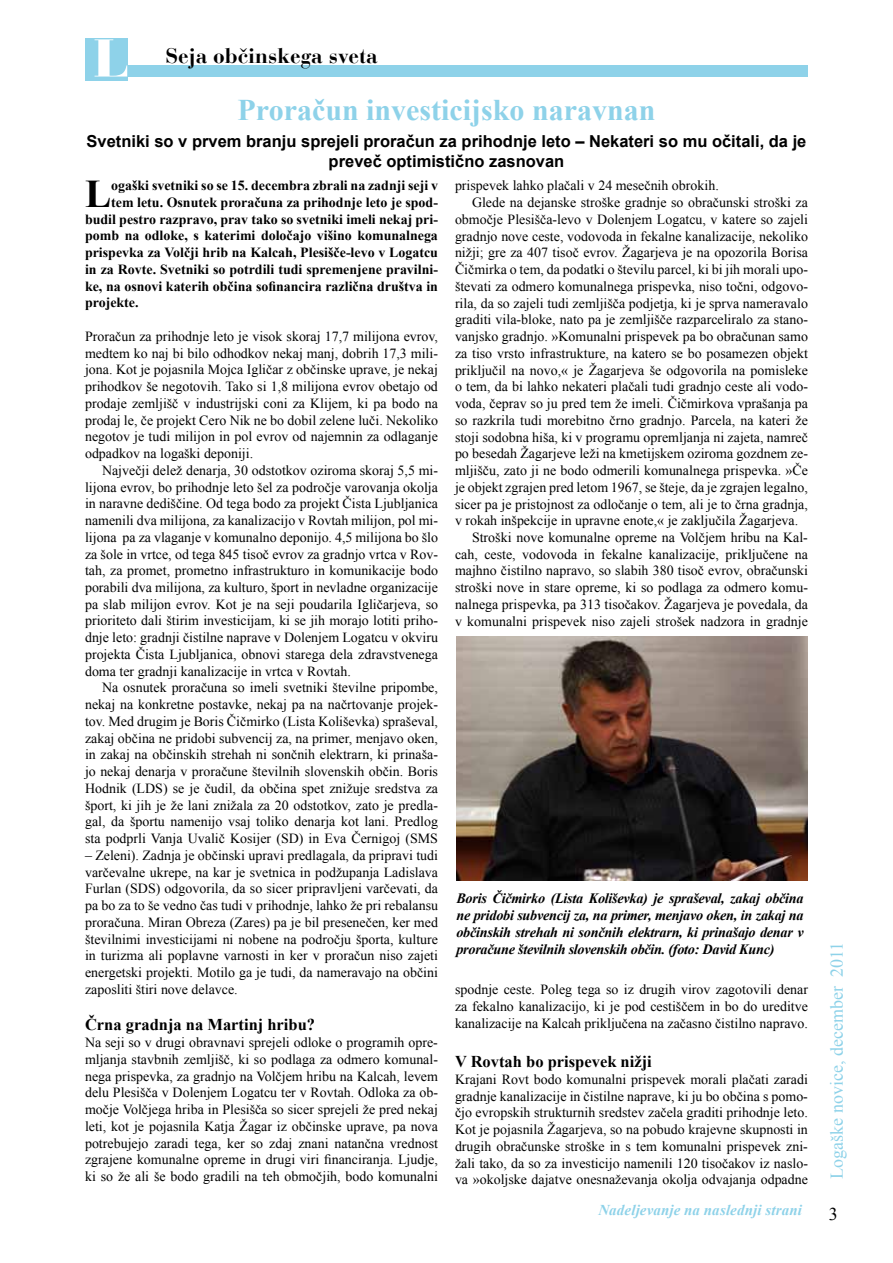
<style>
.page{position:relative;width:893px;height:1263px;background:#fff}
.page>*{position:absolute;margin:0;border:0;box-sizing:border-box;transform-origin:0 0}
.t1{font:700 39.3px "Times New Roman";color:#000}
.t2{font:700 30px "Times New Roman";color:#8ed2e9}
.t3{font:700 21px "CE Bauer Bodoni";color:#000}
.t4{font:18px "Times New Roman";color:#8ed2e9}
.t5{font:18px "Times New Roman";color:#000}
.t6{font:700 16.5px/19.8px "Arial";color:#000;text-align:center}
.t7{font:700 16.5px "Times New Roman";color:#000}
.t8{font:italic 700 15px "Times New Roman";letter-spacing:.005em;color:#8ed2e9}
.t9{font:italic 700 14.25px/17.1px "Times New Roman";letter-spacing:-.02em;color:#000;text-align:justify}
.t10{font:13.95px/16.8px "Times New Roman";color:#000;text-align:justify}
.t11{font:700 13.95px "Times New Roman";color:#000}
</style>
<div class="page">
<div style="left:85px;top:38px;width:42px;height:43px;background:#8ed2e9"></div>
<div style="left:127px;top:65px;width:681px;height:12px;background:#8ed2e9"></div>
<svg style="left:95px;top:39px;width:32px;height:38px"></svg>
<img style="left:456px;top:637px;width:351px;height:243px">
<h3 class="t3" style="left:165px;top:43px;width:214px">Seja občinskega sveta</h3>
<h2 class="t2" style="left:238px;top:89px;width:419px">Proračun investicijsko naravnan</h2>
<p class="t6" style="left:87px;top:132px;width:721px">Svetniki so v prvem branju sprejeli proračun za prihodnje leto – Nekateri so mu očitali, da je preveč optimistično zasnovan</p>
<h1 class="t1" style="left:85px;top:167px;width:28px">L</h1>
<p class="t11" style="left:111px;top:176px;width:328px">ogaški svetniki so se 15. decembra zbrali na zadnji seji v</p>
<p class="t11" style="left:111px;top:193px;width:328px">tem letu. Osnutek proračuna za prihodnje leto je spod-</p>
<p class="t11" style="left:85px;top:209px;width:354px">budil pestro razpravo, prav tako so svetniki imeli nekaj pri-</p>
<p class="t11" style="left:85px;top:226px;width:354px">pomb na odloke, s katerimi določajo višino komunalnega</p>
<p class="t11" style="left:85px;top:243px;width:354px">prispevka za Volčji hrib na Kalcah, Plesišče-levo v Logatcu</p>
<p class="t11" style="left:85px;top:260px;width:354px">in za Rovte. Svetniki so potrdili tudi spremenjene pravilni-</p>
<p class="t11" style="left:85px;top:276px;width:354px">ke, na osnovi katerih občina sofinancira različna društva in</p>
<p class="t11" style="left:85px;top:293px;width:55px">projekte.</p>
<p class="t10" style="left:85px;top:328px;width:354px">Proračun za prihodnje leto je visok skoraj 17,7 milijona evrov, medtem ko naj bi bilo odhodkov nekaj manj, dobrih 17,3 mili&shy;jona. Kot je pojasnila Mojca Igličar z občinske uprave, je nekaj prihodkov še negotovih. Tako si 1,8 milijona evrov obetajo od prodaje zemljišč v industrijski coni za Klijem, ki pa bodo na prodaj le, če projekt Cero Nik ne bo dobil zelene luči. Nekoliko negotov je tudi milijon in pol evrov od najemnin za odlaganje odpadkov na logaški deponiji.</p>
<p class="t10" style="left:85px;top:461px;width:355px;text-indent:17px">Največji delež denarja, 30 odstotkov oziroma skoraj 5,5 mi&shy;lijona evrov, bo prihodnje leto šel za področje varovanja okolja in naravne dediščine. Od tega bodo za projekt Čista Ljubljanica namenili dva milijona, za kanalizacijo v Rovtah milijon, pol mi&shy;lijona pa za vlaganje v komunalno deponijo. 4,5 milijona bo šlo za šole in vrtce, od tega 845 tisoč evrov za gradnjo vrtca v Rov&shy;tah, za promet, prometno infrastrukturo in komunikacije bodo porabili dva milijona, za kulturo, šport in nevladne organizacije pa slab milijon evrov. Kot je na seji poudarila Igličarjeva, so prioriteto dali štirim investicijam, ki se jih morajo lotiti priho&shy;dnje leto: gradnji čistilne naprave v Dolenjem Logatcu v okviru projekta Čista Ljubljanica, obnovi starega dela zdravstvenega doma ter gradnji kanalizacije in vrtca v Rovtah.</p>
<p class="t10" style="left:85px;top:679px;width:355px;text-indent:17px">Na osnutek proračuna so imeli svetniki številne pripombe, nekaj na konkretne postavke, nekaj pa na načrtovanje projek&shy;tov. Med drugim je Boris Čičmirko (Lista Koliševka) spraševal, zakaj občina ne pridobi subvencij za, na primer, menjavo oken, in zakaj na občinskih strehah ni sončnih elektrarn, ki prinaša&shy;jo nekaj denarja v proračune številnih slovenskih občin. Boris Hodnik (LDS) se je čudil, da občina spet znižuje sredstva za šport, ki jih je že lani znižala za 20 odstotkov, zato je predla&shy;gal, da športu namenijo vsaj toliko denarja kot lani. Predlog sta podprli Vanja Uvalič Kosijer (SD) in Eva Černigoj (SMS</p>
<p class="t10" style="left:85px;top:846px;width:355px">– Zeleni). Zadnja je občinski upravi predlagala, da pripravi tudi varčevalne ukrepe, na kar je svetnica in podžupanja Ladislava Furlan (SDS) odgovorila, da so sicer pripravljeni varčevati, da pa bo za to še vedno čas tudi v prihodnje, lahko že pri rebalansu proračuna. Miran Obreza (Zares) pa je bil presenečen, ker med številnimi investicijami ni nobene na področju športa, kulture in turizma ali poplavne varnosti in ker v proračun niso zajeti energetski projekti. Motilo ga je tudi, da nameravajo na občini zaposliti štiri nove delavce.</p>
<p class="t7" style="left:85px;top:1013px;width:232px">Črna gradnja na Martinj hribu?</p>
<p class="t10" style="left:85px;top:1034px;width:354px">Na seji so v drugi obravnavi sprejeli odloke o programih opre&shy;mljanja stavbnih zemljišč, ki so podlaga za odmero komunal&shy;nega prispevka, za gradnjo na Volčjem hribu na Kalcah, levem delu Plesišča v Dolenjem Logatcu ter v Rovtah. Odloka za ob&shy;močje Volčjega hriba in Plesišča so sicer sprejeli že pred nekaj leti, kot je pojasnila Katja Žagar iz občinske uprave, pa nova potrebujejo zaradi tega, ker so zdaj znani natančna vrednost zgrajene komunalne opreme in drugi viri financiranja. Ljudje, ki so že ali še bodo gradili na teh območjih, bodo komunalni</p>
<p class="t10" style="left:455px;top:177px;width:265px">prispevek lahko plačali v 24 mesečnih obrokih.</p>
<p class="t10" style="left:472px;top:194px;width:337px">Glede na dejanske stroške gradnje so obračunski stroški za</p>
<p class="t10" style="left:455px;top:211px;width:354px">območje Plesišča-levo v Dolenjem Logatcu, v katere so zajeli</p>
<p class="t10" style="left:455px;top:227px;width:354px">gradnjo nove ceste, vodovoda in fekalne kanalizacije, nekoliko</p>
<p class="t10" style="left:455px;top:244px;width:354px">nižji; gre za 407 tisoč evrov. Žagarjeva je na opozorila Borisa</p>
<p class="t10" style="left:455px;top:261px;width:354px">Čičmirka o tem, da podatki o številu parcel, ki bi jih morali upo-</p>
<p class="t10" style="left:455px;top:278px;width:354px">števati za odmero komunalnega prispevka, niso točni, odgovo-</p>
<p class="t10" style="left:455px;top:294px;width:355px">rila, da so zajeli tudi zemljišča podjetja, ki je sprva nameravalo</p>
<p class="t10" style="left:455px;top:311px;width:354px">graditi vila-bloke, nato pa je zemljišče razparceliralo za stano-</p>
<p class="t10" style="left:455px;top:328px;width:354px">vanjsko gradnjo. »Komunalni prispevek pa bo obračunan samo</p>
<p class="t10" style="left:455px;top:345px;width:354px">za tiso vrsto infrastrukture, na katero se bo posamezen objekt</p>
<p class="t10" style="left:455px;top:361px;width:354px">priključil na novo,« je Žagarjeva še odgovorila na pomisleke</p>
<p class="t10" style="left:455px;top:378px;width:354px">o tem, da bi lahko nekateri plačali tudi gradnjo ceste ali vodo-</p>
<p class="t10" style="left:455px;top:395px;width:355px">voda, čeprav so ju pred tem že imeli. Čičmirkova vprašanja pa</p>
<p class="t10" style="left:455px;top:411px;width:354px">so razkrila tudi morebitno črno gradnjo. Parcela, na kateri že</p>
<p class="t10" style="left:455px;top:428px;width:355px">stoji sodobna hiša, ki v programu opremljanja ni zajeta, namreč</p>
<p class="t10" style="left:455px;top:445px;width:354px">po besedah Žagarjeve leži na kmetijskem oziroma gozdnem ze-</p>
<p class="t10" style="left:455px;top:462px;width:354px">mljišču, zato ji ne bodo odmerili komunalnega prispevka. »Če</p>
<p class="t10" style="left:455px;top:478px;width:354px">je objekt zgrajen pred letom 1967, se šteje, da je zgrajen legalno,</p>
<p class="t10" style="left:455px;top:495px;width:354px">sicer pa je pristojnost za odločanje o tem, ali je to črna gradnja,</p>
<p class="t10" style="left:455px;top:512px;width:345px">v rokah inšpekcije in upravne enote,« je zaključila Žagarjeva.</p>
<p class="t10" style="left:472px;top:529px;width:337px">Stroški nove komunalne opreme na Volčjem hribu na Kal-</p>
<p class="t10" style="left:455px;top:545px;width:354px">cah, ceste, vodovoda in fekalne kanalizacije, priključene na</p>
<p class="t10" style="left:455px;top:562px;width:354px">majhno čistilno napravo, so slabih 380 tisoč evrov, obračunski</p>
<p class="t10" style="left:455px;top:579px;width:354px">stroški nove in stare opreme, ki so podlaga za odmero komu-</p>
<p class="t10" style="left:455px;top:596px;width:354px">nalnega prispevka, pa 313 tisočakov. Žagarjeva je povedala, da</p>
<p class="t10" style="left:455px;top:612px;width:354px">v komunalni prispevek niso zajeli strošek nadzora in gradnje</p>
<p class="t9" style="left:456px;top:889px;width:349px">Boris Čičmirko (Lista Koliševka) je spraševal, zakaj občina ne pridobi subvencij za, na primer, menjavo oken, in zakaj na občinskih strehah ni sončnih elektrarn, ki prinašajo denar v proračune številnih slovenskih občin. (foto: David Kunc)</p>
<p class="t10" style="left:455px;top:981px;width:355px">spodnje ceste. Poleg tega so iz drugih virov zagotovili denar za fekalno kanalizacijo, ki je pod cestiščem in bo do ureditve kanalizacije na Kalcah priključena na začasno čistilno napravo.</p>
<p class="t7" style="left:455px;top:1050px;width:198px">V Rovtah bo prispevek nižji</p>
<p class="t10" style="left:455px;top:1070px;width:354px">Krajani Rovt bodo komunalni prispevek morali plačati zaradi gradnje kanalizacije in čistilne naprave, ki ju bo občina s pomo&shy;čjo evropskih strukturnih sredstev začela graditi prihodnje leto.<br>Kot je pojasnila Žagarjeva, so na pobudo krajevne skupnosti in drugih obračunske stroške in s tem komunalni prispevek zni&shy;žali tako, da so za investicijo namenili 120 tisočakov iz naslo&shy;va »okoljske dajatve onesnaževanja okolja odvajanja odpadne</p>
<p class="t8" style="left:598px;top:1199px;width:205px">Nadeljevanje na naslednji strani</p>
<p class="t4" style="left:825px;top:1179px;width:238px;rotate:-90deg">Logaške novice, december 2011</p>
<p class="t5" style="left:829px;top:1202px;width:10px">3</p>
</div>
